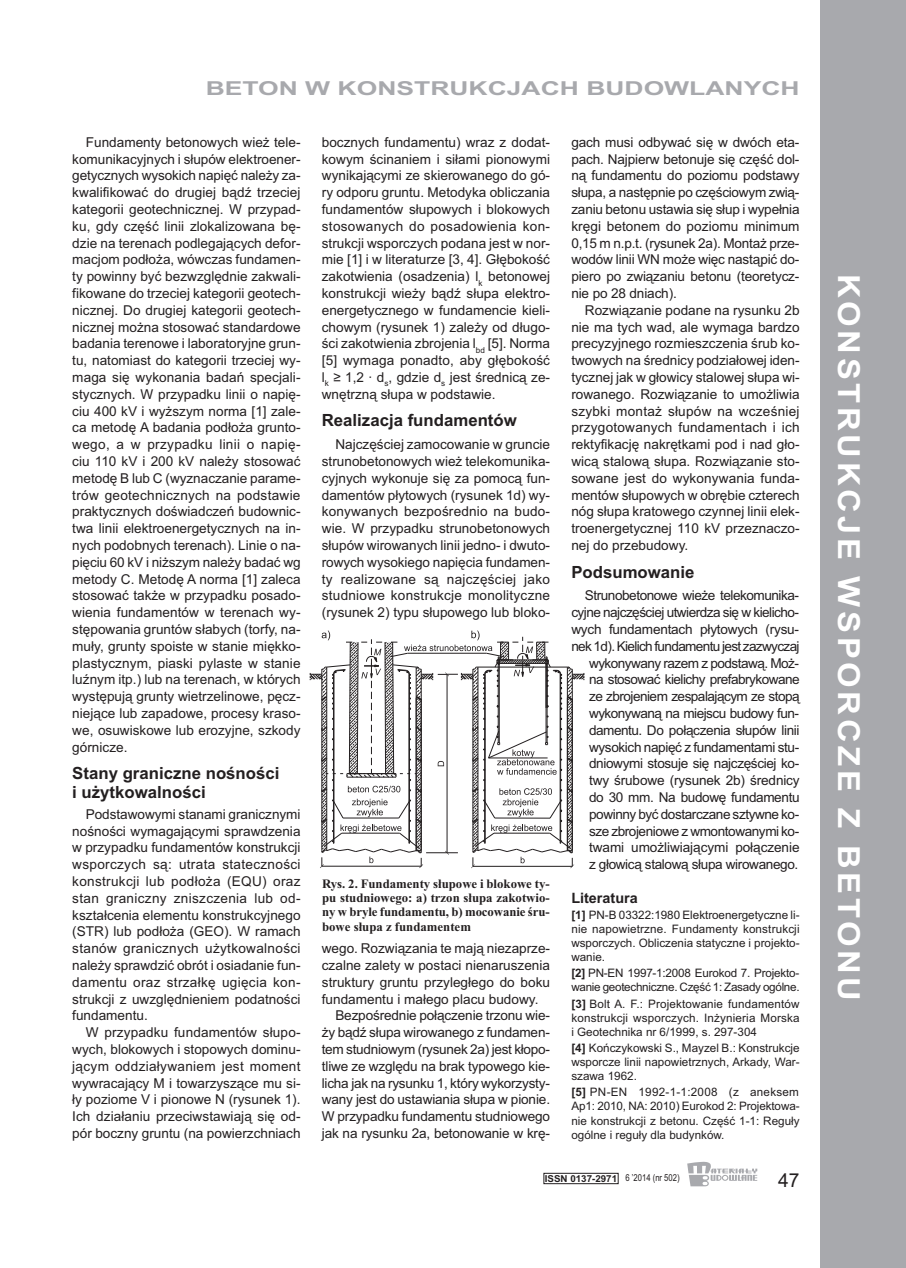
<style>
.page{position:relative;width:906px;height:1268px;background:#fff}
.page>*{position:absolute;margin:0;border:0;box-sizing:border-box;transform-origin:0 0}
.t1{font:700 30.45px "Arial";letter-spacing:.11em;color:#fff;scale:1.08 1}
.t2{font:700 19.2px "Arial";color:#a8a9ad;scale:1.38 1}
.t3{font:19.2px "Arial";color:#231f20}
.t4{font:700 16.8px/19.2px "Arial";color:#231f20}
.t5{font:700 14.4px "Arial";color:#231f20}
.t6{font:13.65px/16.8px "Arial";letter-spacing:-.01em;color:#231f20;text-align:justify}
.t7{font:13.65px/16.8px "Arial";letter-spacing:-.03em;color:#231f20;text-align:right}
.t8{font:700 12.75px/14.4px "Times New Roman";letter-spacing:-.005em;color:#231f20;text-align:justify}
.t9{font:11.7px/14.1px "Arial";color:#231f20;text-align:justify}
.t10{font:11.7px/14.1px "Arial";letter-spacing:-.025em;color:#231f20}
.t11{font:700 9.6px "Arial";color:#231f20}
.s1{font-weight:700}
.s2{font-weight:400}
</style>
<div class="page">
<svg style="left:687px;top:1161px;width:70px;height:24px"></svg>
<div style="left:543px;top:1172px;width:75px;height:11px;border:1px solid #231f20"></div>
<div style="left:821px;top:0;width:85px;height:1267px;background:#a8a9ad"></div>
<svg style="left:310px;top:630px;width:274px;height:238px"></svg>
<h2 class="t2" style="left:206px;top:77px;width:432px">BETON W KONSTRUKCJACH BUDOWLANYCH</h2>
<p class="t6" style="left:72px;top:134px;width:230px;text-indent:14px">Fundamenty betonowych wież tele&shy;komunikacyjnych i słupów elektroener&shy;getycznych wysokich napięć należy za&shy;kwalifikować do drugiej bądź trzeciej kategorii geotechnicznej. W przypad&shy;ku, gdy część linii zlokalizowana bę&shy;dzie na terenach podlegających defor&shy;macjom podłoża, wówczas fundamen&shy;ty powinny być bezwzględnie zakwali&shy;fikowane do trzeciej kategorii geotech&shy;nicznej. Do drugiej kategorii geotech&shy;nicznej można stosować standardowe badania terenowe i laboratoryjne grun&shy;tu, natomiast do kategorii trzeciej wy&shy;maga się wykonania badań specjali&shy;stycznych. W przypadku linii o napię&shy;ciu 400 kV i wyższym norma [1] zale&shy;ca metodę A badania podłoża grunto&shy;wego, a w przypadku linii o napię&shy;ciu 110 kV i 200 kV należy stosować metodę B lub C (wyznaczanie parame&shy;trów geotechnicznych na podstawie praktycznych doświadczeń budownic&shy;twa linii elektroenergetycznych na in&shy;nych podobnych terenach). Linie o na&shy;pięciu 60 kV i niższym należy badać wg metody C. Metodę A norma [1] zaleca stosować także w przypadku posado&shy;wienia fundamentów w terenach wy&shy;stępowania gruntów słabych (torfy, na&shy;muły, grunty spoiste w stanie miękko&shy;plastycznym, piaski pylaste w stanie luźnym itp.) lub na terenach, w których występują grunty wietrzelinowe, pęcz&shy;niejące lub zapadowe, procesy kraso&shy;we, osuwiskowe lub erozyjne, szkody górnicze.</p>
<p class="t4" style="left:72px;top:763px;width:209px">Stany graniczne nośności i użytkowalności</p>
<p class="t6" style="left:72px;top:805px;width:230px;text-indent:14px">Podstawowymi stanami granicznymi nośności wymagającymi sprawdzenia w przypadku fundamentów konstrukcji wsporczych są: utrata stateczności konstrukcji lub podłoża (EQU) oraz stan graniczny zniszczenia lub od&shy;kształcenia elementu konstrukcyjnego (STR) lub podłoża (GEO). W ramach stanów granicznych użytkowalności należy sprawdzić obrót i osiadanie fun&shy;damentu oraz strzałkę ugięcia kon&shy;strukcji z uwzględnieniem podatności fundamentu.</p>
<p class="t6" style="left:72px;top:1023px;width:230px;text-indent:14px">W przypadku fundamentów słupo&shy;wych, blokowych i stopowych dominu&shy;jącym oddziaływaniem jest moment wywracający M i towarzyszące mu si&shy;ły poziome V i pionowe N (rysunek 1).<br>Ich działaniu przeciwstawiają się od&shy;pór boczny gruntu (na powierzchniach</p>
<p class="t6" style="left:322px;top:134px;width:230px">bocznych fundamentu) wraz z dodat&shy;kowym ścinaniem i siłami pionowymi wynikającymi ze skierowanego do gó&shy;ry odporu gruntu. Metodyka obliczania fundamentów słupowych i blokowych stosowanych do posadowienia kon&shy;strukcji wsporczych podana jest w nor&shy;mie [1] i w literaturze [3, 4]. Głębokość zakotwienia (osadzenia) l<sub>k</sub> betonowej konstrukcji wieży bądź słupa elektro&shy;energetycznego w fundamencie kieli&shy;chowym (rysunek 1) zależy od długo&shy;ści zakotwienia zbrojenia l<sub>bd</sub> [5]. Norma [5] wymaga ponadto, aby głębokość l<sub>k</sub> ≥ 1,2 · d<sub>s</sub>, gdzie d<sub>s</sub> jest średnicą ze&shy;wnętrzną słupa w podstawie.</p>
<p class="t4" style="left:322px;top:411px;width:196px">Realizacja fundamentów</p>
<p class="t6" style="left:322px;top:436px;width:230px;text-indent:13px">Najczęściej zamocowanie w gruncie strunobetonowych wież telekomunika&shy;cyjnych wykonuje się za pomocą fun&shy;damentów płytowych (rysunek 1d) wy&shy;konywanych bezpośrednio na budo&shy;wie. W przypadku strunobetonowych słupów wirowanych linii jedno- i dwuto&shy;rowych wysokiego napięcia fundamen&shy;ty realizowane są najczęściej jako studniowe konstrukcje monolityczne (rysunek 2) typu słupowego lub bloko-</p>
<p class="t8" style="left:322px;top:875px;width:229px">Rys. 2. Fundamenty słupowe i blokowe ty&shy;pu studniowego: a) trzon słupa zakotwio&shy;ny w bryle fundamentu, b) mocowanie śru&shy;bowe słupa z fundamentem</p>
<p class="t6" style="left:322px;top:939px;width:230px">wego. Rozwiązania te mają niezaprze-</p>
<p class="t6" style="left:322px;top:956px;width:230px">czalne zalety w postaci nienaruszenia</p>
<p class="t6" style="left:322px;top:973px;width:230px">struktury gruntu przyległego do boku</p>
<p class="t6" style="left:322px;top:990px;width:218px">fundamentu i małego placu budowy.</p>
<p class="t6" style="left:335px;top:1006px;width:216px">Bezpośrednie połączenie trzonu wie-</p>
<p class="t6" style="left:322px;top:1023px;width:230px">ży bądź słupa wirowanego z fundamen-</p>
<p class="t6" style="left:322px;top:1040px;width:230px">tem studniowym (rysunek 2a) jest kłopo-</p>
<p class="t6" style="left:322px;top:1057px;width:230px">tliwe ze względu na brak typowego kie-</p>
<p class="t6" style="left:322px;top:1074px;width:230px">licha jak na rysunku 1, który wykorzysty-</p>
<p class="t6" style="left:322px;top:1090px;width:230px">wany jest do ustawiania słupa w pionie.</p>
<p class="t6" style="left:322px;top:1107px;width:230px">W przypadku fundamentu studniowego</p>
<p class="t6" style="left:322px;top:1124px;width:230px">jak na rysunku 2a, betonowanie w krę-</p>
<p class="t6" style="left:571px;top:134px;width:230px">gach musi odbywać się w dwóch eta&shy;pach. Najpierw betonuje się część dol&shy;ną fundamentu do poziomu podstawy słupa, a następnie po częściowym zwią&shy;zaniu betonu ustawia się słup i wypełnia kręgi betonem do poziomu minimum 0,15 m n.p.t. (rysunek 2a). Montaż prze&shy;wodów linii WN może więc nastąpić do&shy;piero po związaniu betonu (teoretycz&shy;nie po 28 dniach).</p>
<p class="t6" style="left:571px;top:301px;width:230px;text-indent:14px">Rozwiązanie podane na rysunku 2b nie ma tych wad, ale wymaga bardzo precyzyjnego rozmieszczenia śrub ko&shy;twowych na średnicy podziałowej iden&shy;tycznej jak w głowicy stalowej słupa wi&shy;rowanego. Rozwiązanie to umożliwia szybki montaż słupów na wcześniej przygotowanych fundamentach i ich rektyfikację nakrętkami pod i nad gło&shy;wicą stalową słupa. Rozwiązanie sto&shy;sowane jest do wykonywania funda&shy;mentów słupowych w obrębie czterech nóg słupa kratowego czynnej linii elek&shy;troenergetycznej 110 kV przeznaczo&shy;nej do przebudowy.</p>
<p class="t4" style="left:571px;top:562px;width:125px">Podsumowanie</p>
<p class="t7" style="left:571px;top:587px;width:230px">Strunobetonowe wieże telekomunika&shy;cyjne najczęściej utwierdza się w kielicho&shy;wych fundamentach płytowych (rysu&shy;nek 1d). Kielich fundamentu jest zazwyczaj wykonywany razem z podstawą. Moż-<br>na stosować kielichy prefabrykowane<br>ze zbrojeniem zespalającym ze stopą wykonywaną na miejscu budowy fun&shy;damentu. Do połączenia słupów linii wysokich napięć z fundamentami stu&shy;dniowymi stosuje się najczęściej ko&shy;twy śrubowe (rysunek 2b) średnicy do 30 mm. Na budowę fundamentu powinny być dostarczane sztywne ko&shy;sze zbrojeniowe z wmontowanymi ko&shy;twami umożliwiającymi połączenie<br>z głowicą stalową słupa wirowanego.</p>
<p class="t5" style="left:571px;top:889px;width:68px">Literatura</p>
<p class="t9" style="left:571px;top:907px;width:230px"><span class="s1">[1]</span> PN-B 03322:1980 Elektroenergetyczne li&shy;nie napowietrzne. Fundamenty konstrukcji wsporczych. Obliczenia statyczne i projekto&shy;wanie.</p>
<p class="t10" style="left:571px;top:966px;width:230px"><span class="s1">[2]</span> PN-EN 1997-1:2008 Eurokod 7. Projekto&shy;wanie geotechniczne. Część 1: Zasady ogólne.</p>
<p class="t9" style="left:571px;top:996px;width:230px"><span class="s1">[3]</span> Bolt A. F.: Projektowanie fundamentów konstrukcji wsporczych. Inżynieria Morska i Geotechnika nr 6/1999, s. 297-304</p>
<p class="t9" style="left:571px;top:1040px;width:230px"><span class="s1">[4]</span> Kończykowski S., Mayzel B.: Konstrukcje wsporcze linii napowietrznych, Arkady, War&shy;szawa 1962.</p>
<p class="t9" style="left:571px;top:1085px;width:230px"><span class="s1">[5]</span> PN-EN 1992-1-1:2008 (z aneksem Ap1: 2010, NA: 2010) Eurokod 2: Projektowa&shy;nie konstrukcji z betonu. Część 1-1: Reguły ogólne i reguły dla budynków.</p>
<p class="t11" style="left:545px;top:1172px;width:136px">ISSN 0137-2971 <span class="s2">6 ’2014 (nr 502)</span></p>
<h2 class="t3" style="left:778px;top:1169px;width:23px">47</h2>
<h1 class="t1" style="left:866px;top:273px;width:674px;rotate:90deg">KONSTRUKCJE WSPORCZE Z BETONU</h1>
</div>
